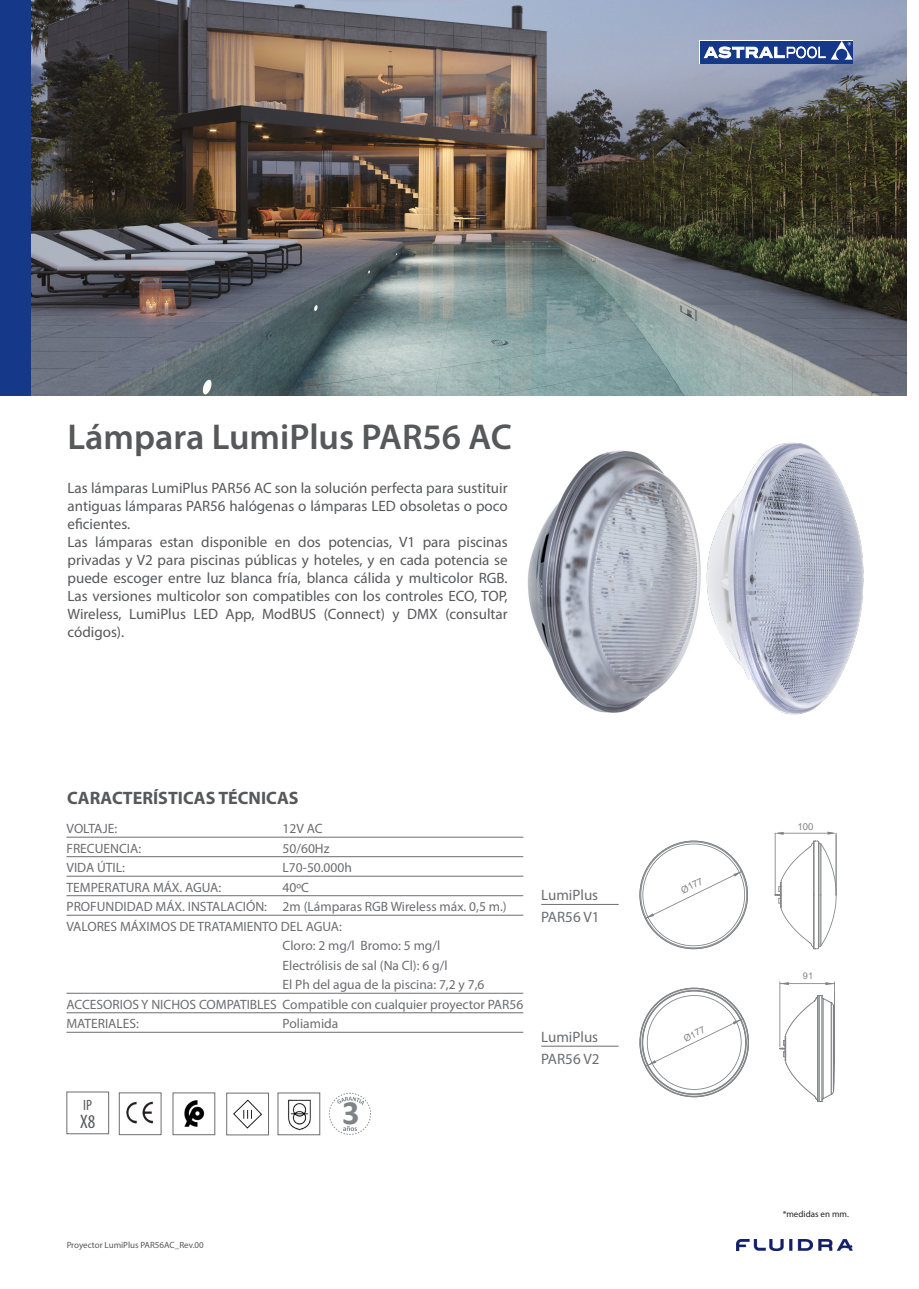
<style>
.page{position:relative;width:919px;height:1289px;background:#fff}
.page>*{position:absolute;margin:0;border:0;box-sizing:border-box;transform-origin:0 0}
.t1{font:600 36px "Myriad Pro";color:#57585a}
.t2{font:700 34.05px "Calibri";color:#808285}
.t3{font:condensed 19.5px "Myriad Pro";color:#57585a}
.t4{font:700 18px "Myriad Pro";color:#57585a}
.t5{font:15px/18px "Myriad Pro";color:#57585a;text-align:justify}
.t6{font:15px/21.8px "Myriad Pro";color:#6c6d70}
.t7{font:condensed 15px "Myriad Pro";color:#57585a}
.t8{font:13.5px "Myriad Pro";color:#6c6d70}
.t9{font:9.6px "Arial";color:#808285}
.t10{font:9.15px "Arial";color:#808285}
.t11{font:9px "Myriad Pro";color:#57585a}
.t12{font:9px "Myriad Pro";color:#231f20}
</style>
<div class="page">
<div style="left:0;top:0;width:32px;height:395px;background:#153889"></div>
<img style="left:736px;top:1239px;width:116px;height:11px">
<img style="left:527px;top:450px;width:157px;height:263px">
<img style="left:684px;top:442px;width:180px;height:273px">
<img style="left:32px;top:0;width:874px;height:395px">
<hr style="left:66px;top:836px;width:457px;height:1px;background:#6c6d70">
<hr style="left:66px;top:856px;width:457px;height:1px;background:#6c6d70">
<hr style="left:66px;top:875px;width:457px;height:1px;background:#6c6d70">
<hr style="left:66px;top:895px;width:457px;height:1px;background:#6c6d70">
<hr style="left:66px;top:914px;width:457px;height:1px;background:#6c6d70">
<hr style="left:66px;top:992px;width:457px;height:1px;background:#6c6d70">
<hr style="left:66px;top:1012px;width:457px;height:1px;background:#6c6d70">
<hr style="left:66px;top:1031px;width:457px;height:1px;background:#6c6d70">
<div style="left:68px;top:422px;width:461px;height:42px;background:#fff"></div>
<hr style="left:541px;top:904px;width:77px;height:1px;background:#6c6d70">
<hr style="left:541px;top:1045px;width:77px;height:1px;background:#6c6d70">
<div style="left:699px;top:40px;width:154px;height:24px;background:#fff"></div>
<div style="left:700px;top:41px;width:130px;height:23px;background:#153889"></div>
<div style="left:830px;top:41px;width:22px;height:23px;background:#153889"></div>
<svg style="left:704px;top:41px;width:148px;height:19px"></svg>
<hr style="left:774px;top:832px;width:1px;height:63px;background:#808285">
<hr style="left:777px;top:832px;width:56px;height:1px;background:#808285">
<svg style="left:774px;top:840px;width:63px;height:109px"></svg>
<hr style="left:835px;top:834px;width:1px;height:60px;background:#808285">
<svg style="left:774px;top:832px;width:9px;height:2px"></svg>
<svg style="left:639px;top:840px;width:109px;height:109px"></svg>
<svg style="left:827px;top:831px;width:9px;height:3px"></svg>
<svg style="left:779px;top:994px;width:56px;height:108px"></svg>
<hr style="left:779px;top:981px;width:1px;height:66px;background:#808285">
<hr style="left:834px;top:981px;width:1px;height:66px;background:#808285">
<hr style="left:779px;top:983px;width:55px;height:1px;background:#808285">
<svg style="left:779px;top:982px;width:9px;height:3px"></svg>
<svg style="left:825px;top:982px;width:9px;height:3px"></svg>
<svg style="left:639px;top:987px;width:110px;height:110px"></svg>
<div style="left:119px;top:1092px;width:42px;height:42px;border:1px solid #6c6d70"></div>
<img style="left:126px;top:1101px;width:28px;height:22px">
<div style="left:226px;top:1092px;width:43px;height:43px;border:1px solid #6c6d70"></div>
<div style="left:277px;top:1092px;width:43px;height:43px;border:1px solid #6c6d70"></div>
<div style="left:66px;top:1091px;width:43px;height:43px;border:1px solid #6c6d70"></div>
<img style="left:288px;top:1099px;width:23px;height:30px">
<svg style="left:233px;top:1099px;width:29px;height:29px"></svg>
<svg style="left:328px;top:1092px;width:43px;height:43px"></svg>
<img style="left:184px;top:1100px;width:21px;height:27px">
<div style="left:173px;top:1092px;width:42px;height:43px;border:1px solid #6c6d70"></div>
<p class="t1" style="left:68px;top:414px;width:446px">Lámpara LumiPlus PAR56 AC</p>
<p class="t5" style="left:68px;top:478px;width:441px">Las lámparas LumiPlus PAR56 AC son la solución perfecta para sustituir antiguas lámparas PAR56 halógenas o lámparas LED obsoletas o poco eficientes.</p>
<p class="t5" style="left:68px;top:532px;width:441px">Las lámparas estan disponible en dos potencias, V1 para piscinas privadas y V2 para piscinas públicas y hoteles, y en cada potencia se puede escoger entre luz blanca fría, blanca cálida y multicolor RGB.<br>Las versiones multicolor son compatibles con los controles ECO, TOP, Wireless, LumiPlus LED App, ModBUS (Connect) y DMX (consultar códigos).</p>
<p class="t4" style="left:67px;top:785px;width:233px">CARACTERÍSTICAS TÉCNICAS</p>
<p class="t8" style="left:66px;top:820px;width:52px">VOLTAJE:</p>
<p class="t8" style="left:282px;top:820px;width:42px">12V AC</p>
<p class="t8" style="left:66px;top:840px;width:76px">FRECUENCIA:</p>
<p class="t8" style="left:282px;top:840px;width:49px">50/60Hz</p>
<p class="t8" style="left:66px;top:859px;width:60px">VIDA ÚTIL:</p>
<p class="t8" style="left:282px;top:859px;width:71px">L70-50.000h</p>
<p class="t8" style="left:66px;top:879px;width:156px">TEMPERATURA MÁX. AGUA:</p>
<p class="t8" style="left:282px;top:879px;width:28px">40ºC</p>
<p class="t8" style="left:66px;top:898px;width:441px">PROFUNDIDAD MÁX. INSTALACIÓN: 2m (Lámparas RGB Wireless máx. 0,5 m.)</p>
<p class="t8" style="left:66px;top:918px;width:277px">VALORES MÁXIMOS DE TRATAMIENTO DEL AGUA:</p>
<p class="t8" style="left:282px;top:937px;width:159px">Cloro: 2 mg/l Bromo: 5 mg/l</p>
<p class="t8" style="left:282px;top:957px;width:166px">Electrólisis de sal (Na Cl): 6 g/l</p>
<p class="t8" style="left:282px;top:976px;width:203px">El Ph del agua de la piscina: 7,2 y 7,6</p>
<p class="t8" style="left:66px;top:996px;width:458px">ACCESORIOS Y NICHOS COMPATIBLES Compatible con cualquier proyector PAR56</p>
<p class="t8" style="left:66px;top:1015px;width:74px">MATERIALES:</p>
<p class="t8" style="left:282px;top:1015px;width:57px">Poliamida</p>
<p class="t7" style="left:83px;top:1095px;width:10px">IP</p>
<p class="t3" style="left:80px;top:1109px;width:17px">X8</p>
<p class="t2" style="left:342px;top:1088px;width:19px">3</p>
<p class="t6" style="left:541px;top:884px;width:60px">LumiPlus<br>PAR56 V1</p>
<p class="t6" style="left:541px;top:1025px;width:60px">LumiPlus<br>PAR56 V2</p>
<p class="t11" style="left:67px;top:1239px;width:139px">Proyector LumiPlus PAR56AC_Rev.00</p>
<p class="t9" style="left:678px;top:884px;width:25px;rotate:-27deg">Ø177</p>
<p class="t10" style="left:681px;top:1033px;width:24px;rotate:-27deg">Ø177</p>
<p class="t9" style="left:797px;top:820px;width:17px">100</p>
<p class="t10" style="left:802px;top:969px;width:12px">91</p>
<p class="t12" style="left:782px;top:1208px;width:68px">*medidas en mm.</p>
</div>
